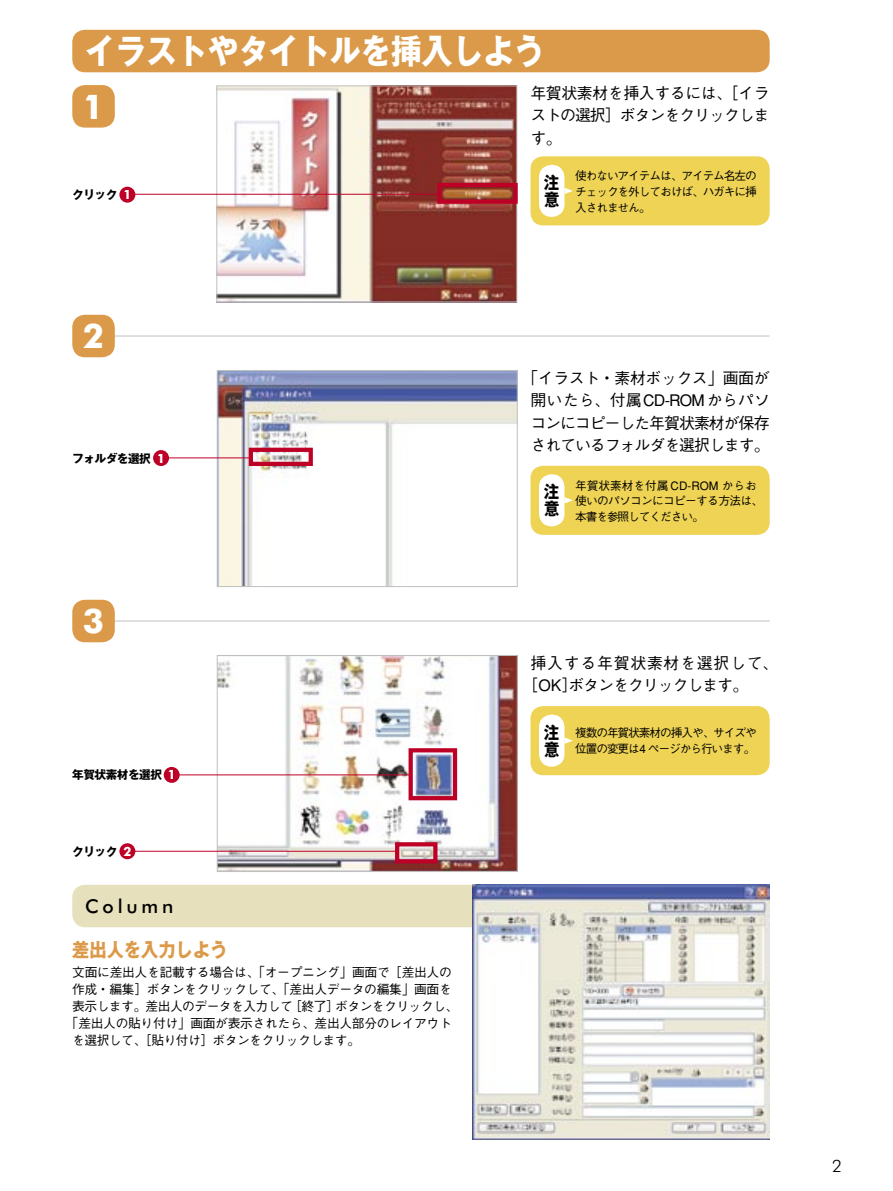
<style>
.page{position:relative;width:893px;height:1191px;background:#fff}
.page>*{position:absolute;margin:0;border:0;box-sizing:border-box;transform-origin:0 0}
.t1{font:700 34.05px "Gothic MB101";color:#fff;scale:.9 1}
.t2{font:700 34.05px "Futura BT";color:#fff}
.t3{font:700 19.2px "Gothic MB101";color:#db9a49;scale:.9 1}
.t4{font:500 19.2px "Futura BT";letter-spacing:.2em;color:#000}
.t5{font:700 16.95px/17px "Gothic MB101";color:#000;scale:.9 1}
.t6{font:300 16.95px "Futura BT";color:#000}
.t7{font:500 15.9px/22.4px "Gothic BBB";letter-spacing:-.065em;color:#000;text-align:justify}
.t8{font:500 15.9px "Gothic BBB";letter-spacing:.045em;color:#000}
.t9{font:500 12.75px "Gothic BBB";letter-spacing:-.025em;color:#000}
.t10{font:700 12.75px "Futura BT";color:#fff}
.t11{font:500 11.7px/15.9px "Gothic BBB";letter-spacing:-.09em;color:#000}
.t12{font:500 11.7px/15.9px "Gothic BBB";letter-spacing:-.06em;color:#000}
.t13{font:700 11.7px "Gothic MB101";letter-spacing:-.045em;color:#000}
.s1{font-family:"Futura BT";font-size:12.75px;color:#fff}
</style>
<div class="page">
<hr style="left:72px;top:620px;width:698px;height:1px;background:#c0c0c0">
<hr style="left:72px;top:335px;width:698px;height:1px;background:#c0c0c0">
<div style="left:72px;top:30px;width:698px;height:42px;background:#db9a49"></div>
<img style="left:219px;top:372px;width:297px;height:213px">
<div style="left:217px;top:370px;width:301px;height:217px;border:1px solid #c0c0c0"></div>
<img style="left:218px;top:87px;width:297px;height:213px">
<div style="left:216px;top:85px;width:301px;height:217px;border:1px solid #c0c0c0"></div>
<img style="left:219px;top:657px;width:297px;height:213px">
<div style="left:217px;top:655px;width:301px;height:217px;border:1px solid #c0c0c0"></div>
<svg style="left:72px;top:85px;width:43px;height:43px;background:#dea35a"></svg>
<svg style="left:72px;top:315px;width:43px;height:42px;background:#dda157"></svg>
<svg style="left:72px;top:600px;width:43px;height:42px;background:#dda157"></svg>
<svg style="left:530px;top:706px;width:240px;height:69px;background:#efd663"></svg>
<div style="left:249px;top:448px;width:64px;height:18px;border:4px solid #be0027"></div>
<div style="left:409px;top:748px;width:48px;height:52px;border:4px solid #be0027"></div>
<hr style="left:167px;top:457px;width:84px;height:1px;background:#be0027">
<hr style="left:166px;top:774px;width:245px;height:1px;background:#be0027">
<div style="left:153px;top:450px;width:16px;height:16px;background:#be0027;border-radius:50%"></div>
<div style="left:164px;top:767px;width:16px;height:16px;background:#be0027;border-radius:50%"></div>
<div style="left:72px;top:884px;width:401px;height:43px;background:#e6e0bc"></div>
<div style="left:437px;top:183px;width:81px;height:21px;border:4px solid #be0027"></div>
<hr style="left:132px;top:194px;width:307px;height:1px;background:#be0027">
<div style="left:119px;top:187px;width:16px;height:16px;background:#be0027;border-radius:50%"></div>
<div style="left:395px;top:842px;width:42px;height:21px;border:4px solid #be0027"></div>
<hr style="left:131px;top:851px;width:266px;height:1px;background:#be0027">
<div style="left:119px;top:843px;width:16px;height:16px;background:#be0027;border-radius:50%"></div>
<svg style="left:530px;top:466px;width:240px;height:69px;background:#efd663"></svg>
<img style="left:473px;top:884px;width:297px;height:256px">
<svg style="left:530px;top:156px;width:240px;height:69px;background:#efd664"></svg>
<p class="t1" style="left:85px;top:27px;width:512px">イラストやタイトルを挿入しよう</p>
<p class="t2" style="left:83px;top:86px;width:23px">1</p>
<p class="t13" style="left:72px;top:186px;width:47px">クリック</p>
<p class="t10" style="left:123px;top:187px;width:9px">1</p>
<p class="t2" style="left:83px;top:315px;width:23px">2</p>
<p class="t13" style="left:72px;top:450px;width:80px">フォルダを選択</p>
<p class="t10" style="left:157px;top:450px;width:9px">1</p>
<p class="t2" style="left:83px;top:600px;width:23px">3</p>
<p class="t13" style="left:72px;top:766px;width:105px">年賀状素材を選択 <span class="s1">1</span></p>
<p class="t13" style="left:72px;top:843px;width:47px">クリック</p>
<p class="t10" style="left:123px;top:843px;width:9px">2</p>
<p class="t4" style="left:85px;top:894px;width:90px">Column</p>
<p class="t3" style="left:72px;top:936px;width:174px">差出人を入力しよう</p>
<p class="t9" style="left:72px;top:964px;width:381px">文面に差出人を記載する場合は、「オープニング」画面で［差出人の</p>
<p class="t9" style="left:72px;top:981px;width:381px">作成・編集］ボタンをクリックして、「差出人データの編集」画面を</p>
<p class="t9" style="left:72px;top:998px;width:387px">表示します。差出人のデータを入力して［終了］ボタンをクリックし、</p>
<p class="t9" style="left:66px;top:1015px;width:387px">「差出人の貼り付け」画面が表示されたら、差出人部分のレイアウト</p>
<p class="t9" style="left:72px;top:1032px;width:289px">を選択して、［貼り付け］ボタンをクリックします。</p>
<p class="t7" style="left:530px;top:83px;width:241px">年賀状素材を挿入するには、［イラストの選択］ボタンをクリックします。</p>
<p class="t5" style="left:544px;top:172px;width:18px">注意</p>
<p class="t11" style="left:575px;top:168px;width:183px;text-align:justify">使わないアイテムは、アイテム名左のチェックを外しておけば、ハガキに挿入されません。</p>
<p class="t7" style="left:522px;top:367px;width:249px;text-align:center">「イラスト・素材ボックス」画面が開いたら、付属CD-ROMからパソコンにコピーした年賀状素材が保存されているフォルダを選択します。</p>
<p class="t5" style="left:544px;top:482px;width:18px">注意</p>
<p class="t12" style="left:575px;top:477px;width:189px">年賀状素材を付属 CD-ROM からお使いのパソコンにコピーする方法は、本書を参照してください。</p>
<p class="t8" style="left:530px;top:654px;width:249px">挿入する年賀状素材を選択して、</p>
<p class="t7" style="left:522px;top:675px;width:227px">［OK］ボタンをクリックします。</p>
<p class="t5" style="left:544px;top:722px;width:18px">注意</p>
<p class="t11" style="left:575px;top:725px;width:183px">複数の年賀状素材の挿入や、サイズや位置の変更は4 ページから行います。</p>
<p class="t6" style="left:832px;top:1155px;width:11px">2</p>
</div>
